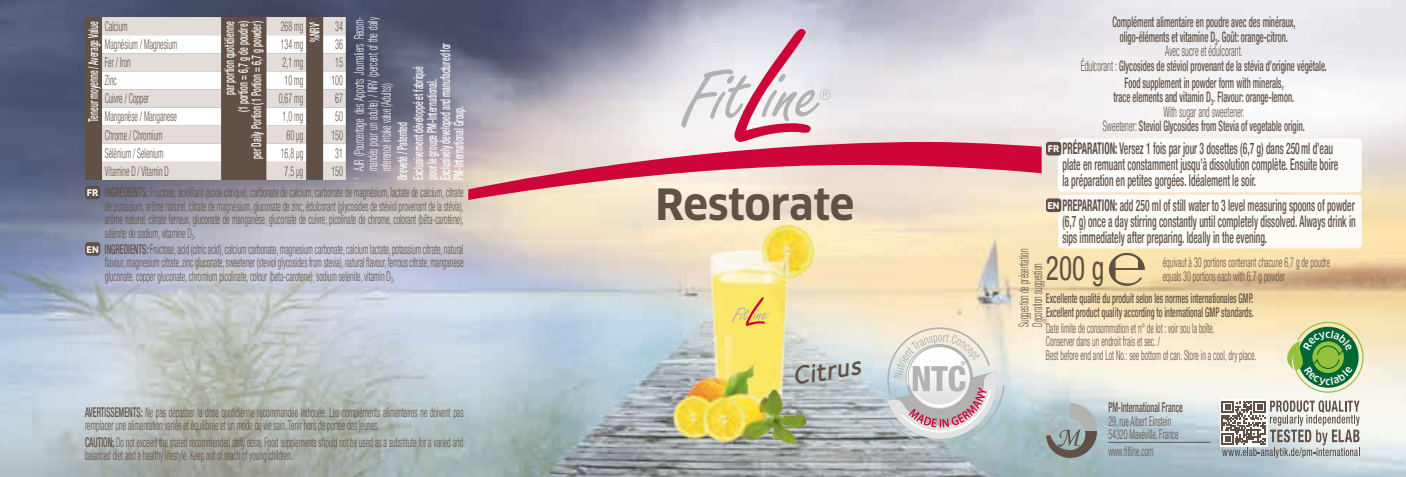
<style>
.page{position:relative;width:1406px;height:477px;background:#fff}
.page>*{position:absolute;margin:0;border:0;box-sizing:border-box;transform-origin:0 0}
.t1{font:700 42px "Clan Pro";letter-spacing:-.01em;color:#605045}
.t2{font:condensed 34px "Helvetica Neue LT Pro";color:#605045;scale:.8 1}
.t3{font:italic 800 28px "Speak OT";color:#605045}
.t4{font:500 condensed 16px/16px "Helvetica Neue LT Pro";color:#605045;scale:.6 1}
.t5{font:500 condensed 14.4px/14.4px "Helvetica Neue LT Pro";color:#605045;text-align:center;scale:.6 1}
.t6{font:300 condensed 13.4px/13.4px "Helvetica Neue LT Pro";color:#605045;scale:.6 1}
.t7{font:500 condensed 13.4px/13.4px "Helvetica Neue LT Pro";color:#fff;scale:.6 1}
.t8{font:500 condensed 13.4px/13.4px "Helvetica Neue LT Pro";color:#605045;scale:.6 1}
.t9{font:300 condensed 13.4px/13.4px "Helvetica Neue LT Pro";color:#fff;text-align:justify;scale:.6 1}
.t10{font:700 9px "Clan Pro";color:#fff}
.s1{font-family:"Clan Pro";font-weight:700;font-stretch:normal;font-size:9px;color:#fff}
.s2{font-weight:500}
.s3{font-weight:300}
.s4{font-weight:700}
</style>
<div class="page">
<img style="left:0;top:0;width:1406px;height:476px">
<svg style="left:468px;top:142px;width:574px;height:58px;background:#e39aa2"></svg>
<svg style="left:681px;top:29px;width:149px;height:113px"></svg>
<svg style="left:1046px;top:402px;width:51px;height:55px;background:#9ba3a2"></svg>
<img style="left:704px;top:220px;width:114px;height:112px">
<svg style="left:732px;top:297px;width:38px;height:28px"></svg>
<img style="left:642px;top:332px;width:186px;height:122px">
<svg style="left:887px;top:327px;width:118px;height:117px;background:#d0cdcb"></svg>
<img style="left:906px;top:344px;width:64px;height:41px">
<div style="left:1058px;top:138px;width:304px;height:54px;background:#fff;border-radius:4px"></div>
<div style="left:1046px;top:142px;width:15px;height:13px;background:#605045;border-radius:3px"></div>
<div style="left:1058px;top:195px;width:304px;height:53px;background:#fefcf7;border-radius:4px"></div>
<div style="left:1046px;top:198px;width:15px;height:14px;background:#605045;border-radius:3px"></div>
<svg style="left:1109px;top:253px;width:36px;height:32px"></svg>
<hr style="left:1108px;top:441px;width:102px;height:1px;background:#605045">
<div style="left:85px;top:185px;width:15px;height:14px;background:#605045;border-radius:3px"></div>
<div style="left:85px;top:242px;width:15px;height:13px;background:#605045;border-radius:3px"></div>
<div style="left:85px;top:17px;width:17px;height:163px;background:#605045"></div>
<svg style="left:102px;top:17px;width:244px;height:163px;background:#c1b7b2"></svg>
<svg style="left:102px;top:35px;width:244px;height:127px"></svg>
<div style="left:1220px;top:399px;width:47px;height:47px;background:#fff"></div>
<svg style="left:1221px;top:400px;width:139px;height:57px"></svg>
<svg style="left:1286px;top:321px;width:78px;height:71px;background:#82af73"></svg>
<p class="t7" style="left:87px;top:122px;width:169px;rotate:-90deg">Teneur moyenne / Average Value</p>
<p class="t6" style="left:105px;top:19px;width:40px">Calcium</p>
<p class="t7" style="left:223px;top:159px;width:231px;text-align:right;rotate:-90deg">par portion quotidienne<br>(1 portion = 6,7 g de poudre)<br>per Daily Portion (1 Portion = 6,7 g powder)</p>
<p class="t6" style="left:281px;top:19px;width:39px">268 mg</p>
<p class="t7" style="left:308px;top:42px;width:37px;rotate:-90deg">%NRV<sup>1</sup></p>
<p class="t6" style="left:335px;top:19px;width:14px">34</p>
<p class="t6" style="left:105px;top:37px;width:122px">Magnésium / Magnesium</p>
<p class="t6" style="left:281px;top:37px;width:39px">134 mg</p>
<p class="t6" style="left:335px;top:37px;width:14px">36</p>
<p class="t6" style="left:105px;top:55px;width:45px">Fer / Iron</p>
<p class="t6" style="left:283px;top:55px;width:36px">2,1 mg</p>
<p class="t6" style="left:335px;top:55px;width:14px">15</p>
<p class="t6" style="left:105px;top:74px;width:22px">Zinc</p>
<p class="t6" style="left:285px;top:74px;width:33px">10 mg</p>
<p class="t6" style="left:331px;top:74px;width:21px">100</p>
<p class="t6" style="left:105px;top:92px;width:75px">Cuivre / Copper</p>
<p class="t6" style="left:279px;top:92px;width:42px">0,67 mg</p>
<p class="t6" style="left:335px;top:92px;width:14px">67</p>
<p class="t6" style="left:105px;top:110px;width:122px">Manganèse / Manganese</p>
<p class="t6" style="left:283px;top:110px;width:36px">1,0 mg</p>
<p class="t6" style="left:335px;top:110px;width:14px">50</p>
<p class="t6" style="left:105px;top:128px;width:98px">Chrome / Chromium</p>
<p class="t6" style="left:287px;top:128px;width:29px">60 μg</p>
<p class="t6" style="left:331px;top:128px;width:21px">150</p>
<p class="t6" style="left:105px;top:146px;width:99px">Sélénium / Selenium</p>
<p class="t6" style="left:281px;top:146px;width:39px">16,8 μg</p>
<p class="t6" style="left:335px;top:146px;width:14px">31</p>
<p class="t6" style="left:105px;top:164px;width:108px">Vitamine D / Vitamin D</p>
<p class="t6" style="left:285px;top:164px;width:33px">7,5 μg</p>
<p class="t6" style="left:331px;top:164px;width:21px">150</p>
<p class="t9" style="left:352px;top:171px;width:258px;text-indent:-9px;rotate:-90deg"><sup>1</sup> AJR (Pourcentage des Apports Journaliers Recom&shy;mandés pour un adulte) / NRV (percent of the daily reference intake value (Adults))</p>
<p class="t7" style="left:425px;top:180px;width:229px;rotate:-90deg">pour le groupe PM-International.<br>Exclusively developed and manufactured for<br>PM-International Group.</p>
<p class="t7" style="left:394px;top:180px;width:191px;line-height:16.2px;rotate:-90deg">Breveté / Patented<br>Exclusivement développé et fabriqué</p>
<p class="t6" style="left:105px;top:185px;width:600px;text-align:justify;text-indent:-18px"><span class="s1">FR</span> <span class="s2">INGRÉDIENTS:</span> Fructose, acidifiant (acide citrique), carbonate de calcium, carbonate de magnésium, lactate de calcium, citrate de potassium, arôme naturel, citrate de magnésium, gluconate de zinc, édulcorant (glycosides de stéviol provenant de la stévia), arôme naturel, citrate ferreux, gluconate de manganèse, gluconate de cuivre, picolinate de chrome, colorant (bêta-carotène), sélénite de sodium, vitamine D<sub>3</sub>.</p>
<p class="t6" style="left:105px;top:242px;width:599px;text-align:justify;text-indent:-18px"><span class="s1">EN</span> <span class="s2">INGREDIENTS:</span> Fructose, acid (citric acid), calcium carbonate, magnesium carbonate, calcium lactate, potassium citrate, natural flavour, magnesium citrate, zinc gluconate, sweetener (steviol glycosides from stevia), natural flavour, ferrous citrate, manganese gluconate, copper gluconate, chromium picolinate, colour (beta-carotene), sodium selenite, vitamin D<sub>3</sub>.</p>
<p class="t6" style="left:85px;top:405px;width:632px"><span class="s2">AVERTISSEMENTS:</span> Ne pas dépasser la dose quotidienne recommandée indiquée. Les compléments alimentaires ne doivent pas remplacer une alimentation variée et équilibrée et un mode de vie sain. Tenir hors de portée des jeunes.</p>
<p class="t6" style="left:85px;top:434px;width:632px"><span class="s2">CAUTION:</span> Do not exceed the stated recommended daily dose. Food supplements should not be used as a substitute for a varied and balanced diet and a healthy lifestyle. Keep out of reach of young children.</p>
<h1 class="t1" style="left:655px;top:179px;width:201px">Restorate</h1>
<h3 class="t3" style="left:790px;top:358px;width:71px;rotate:-9deg">Citrus</h3>
<p class="t5" style="left:1081px;top:15px;width:412px">Complément alimentaire en poudre avec des minéraux,<br>oligo-éléments et vitamine D<sub>3</sub>. Goût: orange-citron.<br><span class="s3">Avec sucre et édulcorant.<br>Édulcorant :</span> Glycosides de stéviol provenant de la stévia d’origine végétale.</p>
<p class="t5" style="left:1103px;top:75px;width:338px">Food supplement in powder form with minerals,<br>trace elements and vitamin D<sub>3</sub>. Flavour: orange-lemon.<br><span class="s3">With sugar and sweetener.<br>Sweetener:</span> Steviol Glycosides from Stevia of vegetable origin.</p>
<p class="t4" style="left:1062px;top:140px;width:461px"><span class="s4">PRÉPARATION:</span> Versez 1 fois par jour 3 dosettes (6,7 g) dans 250ml d’eau plate en remuant constamment jusqu’à dissolution complète. Ensuite boire la préparation en petites gorgées. Idéalement le soir.</p>
<p class="t10" style="left:1048px;top:143px;width:13px">FR</p>
<p class="t4" style="left:1062px;top:196px;width:490px;text-align:justify"><span class="s4">PREPARATION:</span> add 250 ml of still water to 3 level measuring spoons of powder (6,7 g) once a day stirring constantly until completely dissolved. Always drink in sips immediately after preparing. Ideally in the evening.</p>
<p class="t10" style="left:1047px;top:200px;width:14px">EN</p>
<p class="t6" style="left:1017px;top:326px;width:131px;rotate:-90deg">Suggestion de présentation<br>Decoration suggestion</p>
<h2 class="t2" style="left:1046px;top:247px;width:74px">200 g</h2>
<p class="t6" style="left:1163px;top:256px;width:281px">équivaut à 30 portions contenant chacune 6,7 g de poudre equals 30 portions each with 6,7 g powder</p>
<p class="t8" style="left:1046px;top:291px;width:348px">Excellente qualité du produit selon les normes internationales GMP.<br>Excellent product quality according to international GMP standards.</p>
<p class="t6" style="left:1046px;top:321px;width:352px">Date limite de consommation et n° de lot : voir sou la boîte.<br>Conserver dans un endroit frais et sec. /<br>Best before end and Lot No.: see bottom of can. Store in a cool, dry place.</p>
<p class="t8" style="left:1108px;top:400px;width:126px">PM-International France</p>
<p class="t6" style="left:1108px;top:414px;width:119px">29, rue Albert Einstein<br>54320 Maxéville, France</p>
<p class="t6" style="left:1108px;top:443px;width:77px">www.fitline.com</p>
</div>
